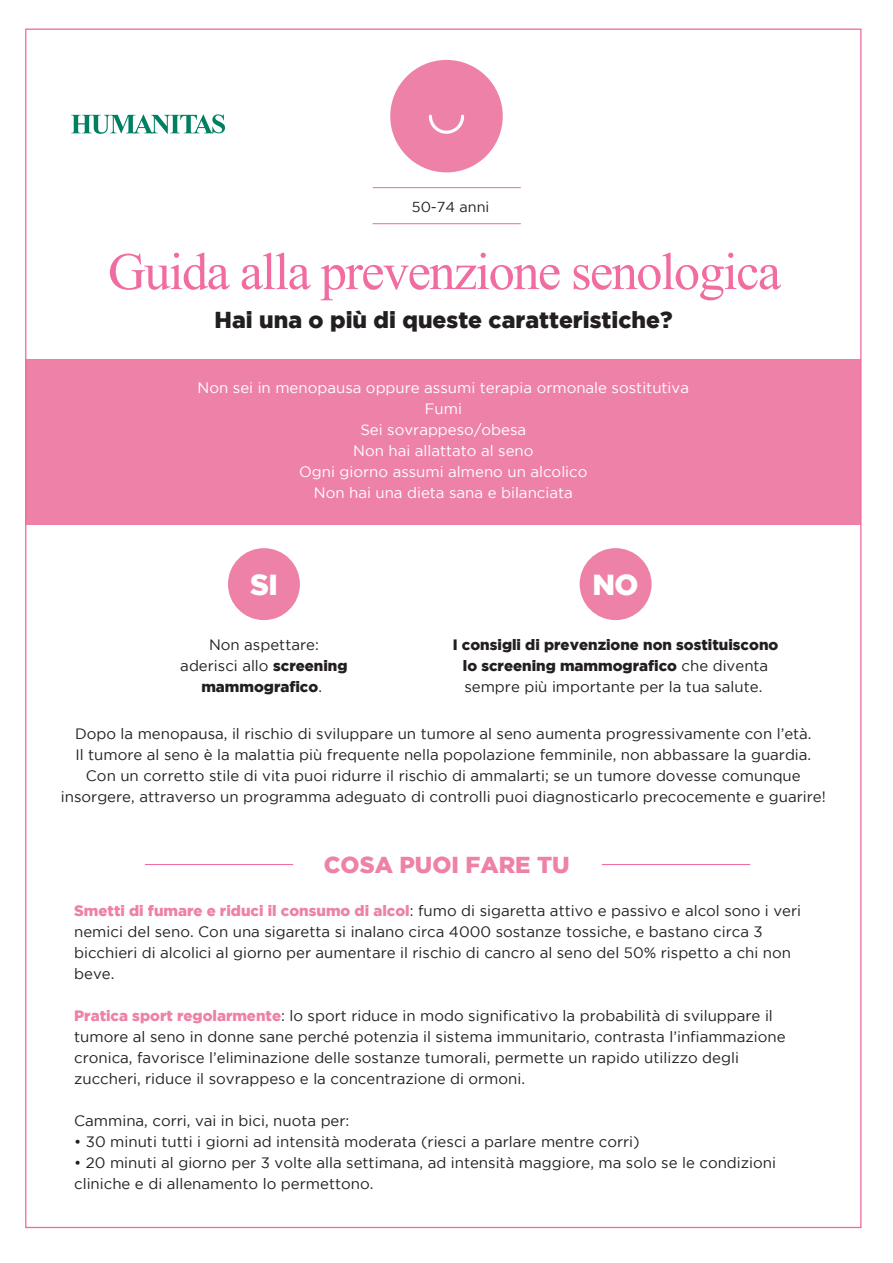
<style>
.page{position:relative;width:893px;height:1263px;background:#fff}
.page>*{position:absolute;margin:0;border:0;box-sizing:border-box;transform-origin:0 0}
.t1{font:52.35px "Times New Roman";letter-spacing:-.03em;color:#f06ca1}
.t2{font:900 28.95px "Gotham";color:#fff}
.t3{font:900 23.1px "Gotham";color:#231f20}
.t4{font:900 23.1px "Gotham";color:#ee81a8}
.t5{font:15px/21px "Gotham";color:#231f20}
.t6{font:15px/21px "Gotham";color:#fff;text-align:center}
.t7{font:900 15px/21px "Gotham";color:#231f20;text-align:center}
.t8{font:14.4px "Gotham";color:#231f20}
.s1{font-weight:900}
.s2{font-weight:400}
.s3{font-weight:900;color:#ee81a8}
</style>
<div class="page">
<svg style="left:71px;top:114px;width:154px;height:20px"></svg>
<div style="left:26px;top:360px;width:835px;height:165px;background:#ee81a8"></div>
<div style="left:228px;top:548px;width:72px;height:72px;background:#ee81a8;border-radius:50%"></div>
<div style="left:580px;top:548px;width:72px;height:72px;background:#ee81a8;border-radius:50%"></div>
<hr style="left:373px;top:187px;width:148px;height:1px;background:#f06ca1">
<hr style="left:373px;top:223px;width:148px;height:1px;background:#f06ca1">
<hr style="left:602px;top:864px;width:148px;height:1px;background:#f06ca1">
<hr style="left:145px;top:864px;width:148px;height:1px;background:#f06ca1">
<div style="left:390px;top:60px;width:113px;height:112px;background:#ee81a8;border-radius:50%"></div>
<svg style="left:428px;top:114px;width:37px;height:20px"></svg>
<p class="t8" style="left:412px;top:199px;width:79px">50-74 anni</p>
<h1 class="t1" style="left:108px;top:236px;width:675px">Guida alla prevenzione senologica</h1>
<h3 class="t3" style="left:215px;top:307px;width:459px">Hai una o più di queste caratteristiche?</h3>
<p class="t6" style="left:198px;top:377px;width:493px">Non sei in menopausa oppure assumi terapia ormonale sostitutiva<br>Fumi<br>Sei sovrappeso/obesa<br>Non hai allattato al seno<br>Ogni giorno assumi almeno un alcolico<br>Non hai una dieta sana e bilanciata</p>
<h2 class="t2" style="left:250px;top:568px;width:29px">SI</h2>
<h2 class="t2" style="left:592px;top:568px;width:48px">NO</h2>
<p class="t5" style="left:180px;top:633px;width:169px;text-align:center">Non aspettare: aderisci allo <span class="s1">screening mammografico</span>.</p>
<p class="t7" style="left:453px;top:633px;width:327px">I consigli di prevenzione non sostituiscono lo screening mammografico <span class="s2">che diventa sempre più importante per la tua salute.</span></p>
<p class="t5" style="left:61px;top:723px;width:766px;text-align:center">Dopo la menopausa, il rischio di sviluppare un tumore al seno aumenta progressivamente con l’età.<br>Il tumore al seno è la malattia più frequente nella popolazione femminile, non abbassare la guardia.<br>Con un corretto stile di vita puoi ridurre il rischio di ammalarti; se un tumore dovesse comunque insorgere, attraverso un programma adeguato di controlli puoi diagnosticarlo precocemente e guarire!</p>
<h3 class="t4" style="left:324px;top:852px;width:247px">COSA PUOI FARE TU</h3>
<p class="t5" style="left:74px;top:900px;width:728px"><span class="s3">Smetti di fumare e riduci il consumo di alcol</span>: fumo di sigaretta attivo e passivo e alcol sono i veri nemici del seno. Con una sigaretta si inalano circa 4000 sostanze tossiche, e bastano circa 3 bicchieri di alcolici al giorno per aumentare il rischio di cancro al seno del 50% rispetto a chi non beve.</p>
<p class="t5" style="left:74px;top:1005px;width:713px"><span class="s3">Pratica sport regolarmente</span>: lo sport riduce in modo significativo la probabilità di sviluppare il tumore al seno in donne sane perché potenzia il sistema immunitario, contrasta l’infiammazione cronica, favorisce l’eliminazione delle sostanze tumorali, permette un rapido utilizzo degli zuccheri, riduce il sovrappeso e la concentrazione di ormoni.</p>
<p class="t5" style="left:74px;top:1110px;width:277px">Cammina, corri, vai in bici, nuota per:</p>
<p class="t5" style="left:74px;top:1131px;width:567px">• 30 minuti tutti i giorni ad intensità moderata (riesci a parlare mentre corri)</p>
<p class="t5" style="left:74px;top:1152px;width:703px">• 20 minuti al giorno per 3 volte alla settimana, ad intensità maggiore, ma solo se le condizioni cliniche e di allenamento lo permettono.</p>
</div>
